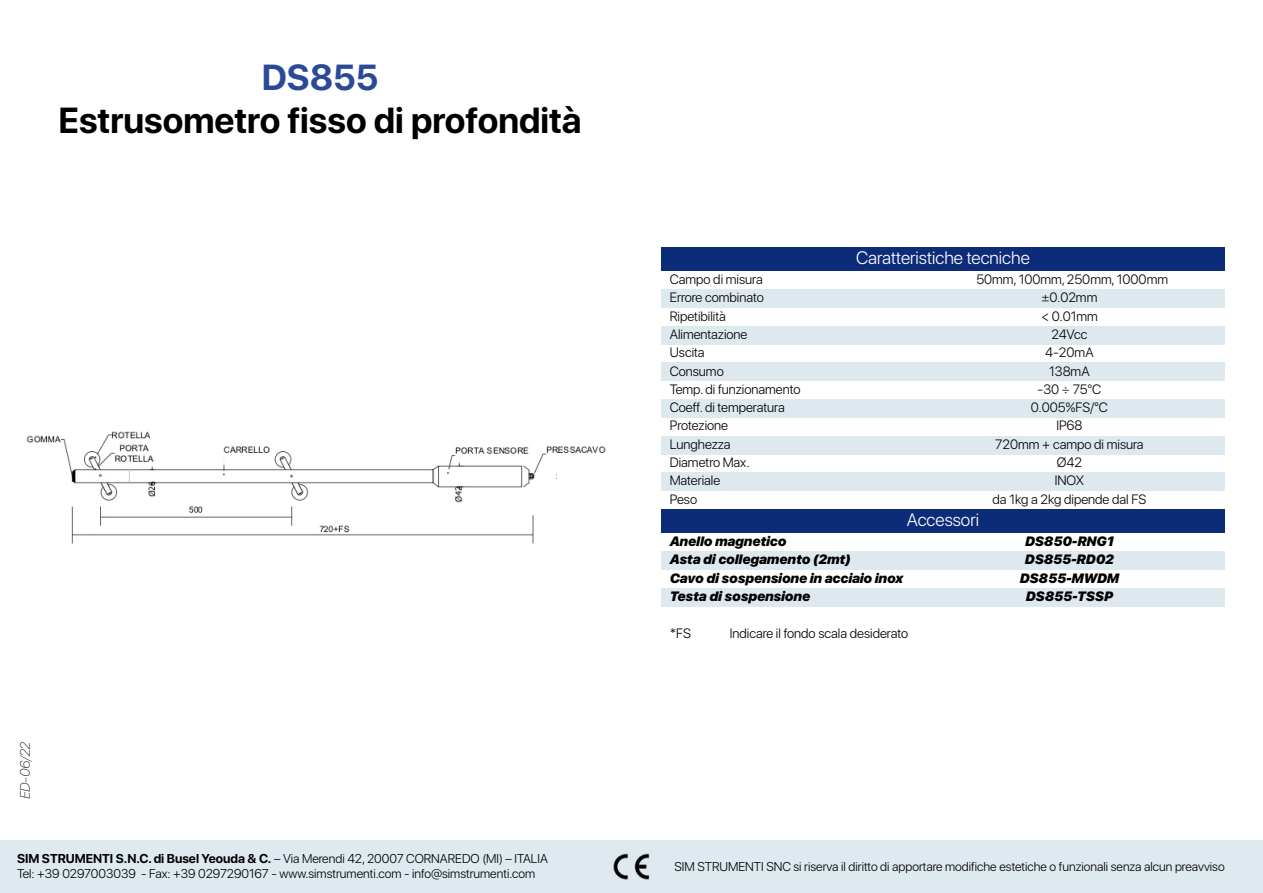
<style>
.page{position:relative;width:1263px;height:893px;background:#fff}
.page>*{position:absolute;margin:0;border:0;box-sizing:border-box;transform-origin:0 0}
.t1{font:700 36px "SF Pro Display";color:#000}
.t2{font:700 36px "SF Pro Display";color:#2a4997}
.t3{font:300 18px "SF Pro Display";color:#fff}
.t4{font:300 13.5px/18.3px "SF Pro Display";color:#000}
.t5{font:italic 900 13.5px/18.3px "SF Pro Display";color:#000}
.t6{font:italic 100 13.5px "SF Pro Display";color:#000}
.t7{font:300 12.75px/15.3px "SF Pro Display";color:#000}
.s1{font-weight:700}
</style>
<div class="page">
<div style="left:0;top:840px;width:1263px;height:53px;background:#dfe9f0"></div>
<img style="left:613px;top:853px;width:37px;height:27px">
<img style="left:26px;top:431px;width:580px;height:113px">
<div style="left:661px;top:289px;width:253px;height:19px;background:#dee8ef"></div>
<div style="left:661px;top:326px;width:253px;height:18px;background:#dee8ef"></div>
<div style="left:914px;top:289px;width:311px;height:19px;background:#dee8ef"></div>
<div style="left:914px;top:326px;width:311px;height:18px;background:#dee8ef"></div>
<div style="left:661px;top:363px;width:253px;height:18px;background:#dee8ef"></div>
<div style="left:914px;top:363px;width:311px;height:18px;background:#dee8ef"></div>
<div style="left:661px;top:436px;width:253px;height:18px;background:#dee8ef"></div>
<div style="left:914px;top:436px;width:311px;height:18px;background:#dee8ef"></div>
<div style="left:661px;top:399px;width:253px;height:19px;background:#dee8ef"></div>
<div style="left:914px;top:399px;width:311px;height:19px;background:#dee8ef"></div>
<div style="left:661px;top:551px;width:253px;height:19px;background:#dee8ef"></div>
<div style="left:914px;top:551px;width:311px;height:19px;background:#dee8ef"></div>
<div style="left:661px;top:247px;width:564px;height:24px;background:#0c2b79"></div>
<div style="left:661px;top:509px;width:564px;height:24px;background:#0c2b79"></div>
<div style="left:661px;top:473px;width:253px;height:18px;background:#dee8ef"></div>
<div style="left:914px;top:473px;width:311px;height:18px;background:#dee8ef"></div>
<div style="left:661px;top:588px;width:253px;height:18px;background:#dee8ef"></div>
<div style="left:914px;top:588px;width:311px;height:18px;background:#dee8ef"></div>
<h1 class="t2" style="left:262px;top:56px;width:118px">DS855</h1>
<h1 class="t1" style="left:58px;top:99px;width:525px">Estrusometro fisso di profondità</h1>
<p class="t6" style="left:16px;top:799px;width:58px;rotate:-90deg">ED-06/22</p>
<p class="t7" style="left:17px;top:851px;width:532px"><span class="s1">SIM STRUMENTI S.N.C. di Busel Yeouda &amp; C.</span> – Via Merendi 42, 20007 CORNAREDO (MI) – ITALIA<br>Tel: +39 0297003039 - Fax: +39 0297290167 - www.simstrumenti.com - info@simstrumenti.com</p>
<h2 class="t3" style="left:856px;top:245px;width:175px">Caratteristiche tecniche</h2>
<p class="t4" style="left:670px;top:270px;width:94px">Campo di misura</p>
<p class="t4" style="left:976px;top:270px;width:193px">50mm, 100mm, 250mm, 1000mm</p>
<p class="t4" style="left:670px;top:289px;width:95px">Errore combinato<br>Ripetibilità<br>Alimentazione<br>Uscita</p>
<p class="t4" style="left:1041px;top:289px;width:58px;text-align:center">±0.02mm &lt; 0.01mm<br>24Vcc<br>4-20mA</p>
<p class="t4" style="left:670px;top:362px;width:55px">Consumo</p>
<p class="t4" style="left:1049px;top:362px;width:42px">138mA</p>
<p class="t4" style="left:670px;top:380px;width:132px">Temp. di funzionamento</p>
<p class="t4" style="left:670px;top:417px;width:81px">Protezione<br>Lunghezza<br>Diametro Max.</p>
<p class="t4" style="left:1037px;top:380px;width:65px">-30 ÷ 75°C</p>
<p class="t4" style="left:995px;top:417px;width:150px;text-align:center">IP68<br>720mm + campo di misura<br>Ø42</p>
<p class="t4" style="left:670px;top:399px;width:117px">Coeff. di temperatura</p>
<p class="t4" style="left:1031px;top:399px;width:79px">0.005%FS/°C</p>
<p class="t4" style="left:670px;top:472px;width:52px">Materiale</p>
<p class="t4" style="left:1055px;top:472px;width:31px">INOX</p>
<p class="t4" style="left:670px;top:490px;width:29px">Peso</p>
<p class="t4" style="left:992px;top:490px;width:155px">da 1kg a 2kg dipende dal FS</p>
<h2 class="t3" style="left:907px;top:507px;width:74px">Accessori</h2>
<p class="t5" style="left:670px;top:532px;width:182px">Anello magnetico<br>Asta di collegamento (2mt)</p>
<p class="t5" style="left:1025px;top:532px;width:90px">DS850-RNG1<br>DS855-RD02</p>
<p class="t5" style="left:670px;top:569px;width:235px">Cavo di sospensione in acciaio inox</p>
<p class="t5" style="left:1020px;top:569px;width:101px">DS855-MWDM</p>
<p class="t5" style="left:670px;top:587px;width:142px">Testa di sospensione</p>
<p class="t5" style="left:1026px;top:587px;width:89px">DS855-TSSP</p>
<p class="t4" style="left:670px;top:624px;width:23px">*FS</p>
<p class="t4" style="left:730px;top:624px;width:180px">Indicare il fondo scala desiderato</p>
<p class="t7" style="left:675px;top:859px;width:552px">SIM STRUMENTI SNC si riserva il diritto di apportare modifiche estetiche o funzionali senza alcun preavviso</p>
</div>
